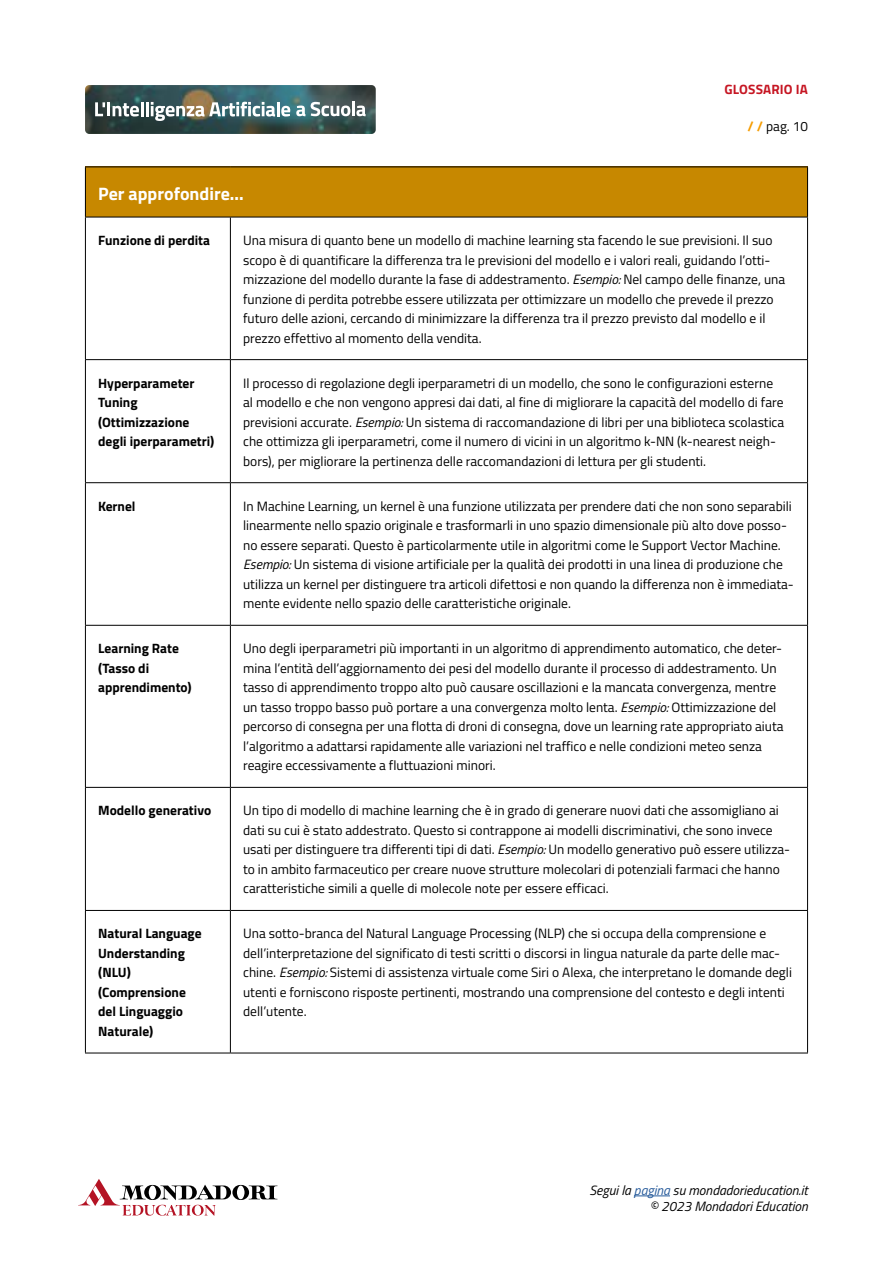
<style>
.page{position:relative;width:893px;height:1263px;background:#fff}
.page>*{position:absolute;margin:0;border:0;box-sizing:border-box;transform-origin:0 0}
.t1{font:700 18px "Titillium Web";color:#fff}
.t2{font:13.5px/19.5px "Titillium Web";color:#000}
.t3{font:700 13.5px/19.5px "Titillium Web";color:#000}
.t4{font:italic 13.5px/16.2px "Titillium Web";color:#000;text-align:right}
.t5{font:700 13.5px "Titillium Web";letter-spacing:.01em;color:#c61623}
.s1{font-weight:700;color:#f59c00}
.s2{font-style:italic}
.s3{color:#275b9b}
</style>
<div class="page">
<img style="left:85px;top:85px;width:291px;height:49px">
<svg style="left:78px;top:1179px;width:199px;height:37px"></svg>
<hr style="left:634px;top:1195px;width:36px;height:1px;background:#275b9b">
<svg style="left:95px;top:102px;width:10px;height:14px"></svg>
<hr style="left:107px;top:102px;width:3px;height:14px;background:#fff">
<svg style="left:113px;top:102px;width:30px;height:15px"></svg>
<hr style="left:146px;top:102px;width:3px;height:14px;background:#fff">
<svg style="left:151px;top:102px;width:124px;height:19px"></svg>
<hr style="left:277px;top:102px;width:3px;height:14px;background:#fff">
<svg style="left:281px;top:106px;width:9px;height:11px"></svg>
<svg style="left:296px;top:106px;width:9px;height:10px"></svg>
<svg style="left:311px;top:102px;width:39px;height:14px"></svg>
<hr style="left:352px;top:102px;width:3px;height:14px;background:#fff">
<svg style="left:356px;top:106px;width:10px;height:10px"></svg>
<div style="left:85px;top:167px;width:722px;height:50px;background:#c78800"></div>
<hr style="left:85px;top:167px;width:145px;height:1px;background:#000">
<hr style="left:85px;top:167px;width:1px;height:50px;background:#000">
<hr style="left:230px;top:167px;width:578px;height:1px;background:#000">
<hr style="left:807px;top:167px;width:1px;height:50px;background:#000">
<hr style="left:85px;top:217px;width:145px;height:1px;background:#000">
<hr style="left:85px;top:217px;width:1px;height:142px;background:#000">
<hr style="left:230px;top:217px;width:578px;height:1px;background:#000">
<hr style="left:230px;top:217px;width:1px;height:142px;background:#000">
<hr style="left:807px;top:217px;width:1px;height:142px;background:#000">
<hr style="left:85px;top:359px;width:145px;height:1px;background:#000">
<hr style="left:85px;top:360px;width:1px;height:122px;background:#000">
<hr style="left:230px;top:359px;width:578px;height:1px;background:#000">
<hr style="left:230px;top:360px;width:1px;height:122px;background:#000">
<hr style="left:807px;top:360px;width:1px;height:122px;background:#000">
<hr style="left:85px;top:482px;width:145px;height:1px;background:#000">
<hr style="left:85px;top:483px;width:1px;height:142px;background:#000">
<hr style="left:230px;top:482px;width:578px;height:1px;background:#000">
<hr style="left:230px;top:483px;width:1px;height:142px;background:#000">
<hr style="left:807px;top:483px;width:1px;height:142px;background:#000">
<hr style="left:85px;top:625px;width:145px;height:1px;background:#000">
<hr style="left:85px;top:626px;width:1px;height:161px;background:#000">
<hr style="left:230px;top:625px;width:578px;height:1px;background:#000">
<hr style="left:230px;top:626px;width:1px;height:161px;background:#000">
<hr style="left:807px;top:626px;width:1px;height:161px;background:#000">
<hr style="left:85px;top:787px;width:145px;height:1px;background:#000">
<hr style="left:85px;top:788px;width:1px;height:122px;background:#000">
<hr style="left:230px;top:787px;width:578px;height:1px;background:#000">
<hr style="left:230px;top:788px;width:1px;height:122px;background:#000">
<hr style="left:807px;top:788px;width:1px;height:122px;background:#000">
<hr style="left:85px;top:910px;width:145px;height:1px;background:#000">
<hr style="left:85px;top:911px;width:1px;height:142px;background:#000">
<hr style="left:230px;top:910px;width:578px;height:1px;background:#000">
<hr style="left:230px;top:911px;width:1px;height:142px;background:#000">
<hr style="left:807px;top:911px;width:1px;height:142px;background:#000">
<hr style="left:85px;top:1053px;width:145px;height:1px;background:#000">
<hr style="left:230px;top:1053px;width:578px;height:1px;background:#000">
<p class="t5" style="left:724px;top:79px;width:85px">GLOSSARIO IA</p>
<p class="t2" style="left:748px;top:115px;width:62px"><span class="s1">/ /</span> pag. 10</p>
<h1 class="t1" style="left:98px;top:180px;width:147px">Per approfondire...</h1>
<p class="t3" style="left:98px;top:230px;width:113px">Funzione di perdita</p>
<p class="t2" style="left:243px;top:230px;width:544px">Una misura di quanto bene un modello di machine learning sta facendo le sue previsioni. Il suo scopo è di quantificare la differenza tra le previsioni del modello e i valori reali, guidando l’otti&shy;mizzazione del modello durante la fase di addestramento. <span class="s2">Esempio:</span> Nel campo delle finanze, una funzione di perdita potrebbe essere utilizzata per ottimizzare un modello che prevede il prezzo futuro delle azioni, cercando di minimizzare la differenza tra il prezzo previsto dal modello e il prezzo effettivo al momento della vendita.</p>
<p class="t3" style="left:98px;top:372px;width:118px">Hyperparameter<br>Tuning (Ottimizzazione degli iperparametri)</p>
<p class="t2" style="left:243px;top:372px;width:543px">Il processo di regolazione degli iperparametri di un modello, che sono le configurazioni esterne al modello e che non vengono appresi dai dati, al fine di migliorare la capacità del modello di fare previsioni accurate. <span class="s2">Esempio:</span> Un sistema di raccomandazione di libri per una biblioteca scolastica che ottimizza gli iperparametri, come il numero di vicini in un algoritmo k-NN (k-nearest neigh&shy;bors), per migliorare la pertinenza delle raccomandazioni di lettura per gli studenti.</p>
<p class="t3" style="left:98px;top:495px;width:39px">Kernel</p>
<p class="t2" style="left:243px;top:496px;width:552px">In Machine Learning, un kernel è una funzione utilizzata per prendere dati che non sono separabili linearmente nello spazio originale e trasformarli in uno spazio dimensionale più alto dove posso&shy;no essere separati. Questo è particolarmente utile in algoritmi come le Support Vector Machine.<br><span class="s2">Esempio:</span> Un sistema di visione artificiale per la qualità dei prodotti in una linea di produzione che utilizza un kernel per distinguere tra articoli difettosi e non quando la differenza non è immediata&shy;mente evidente nello spazio delle caratteristiche originale.</p>
<p class="t3" style="left:98px;top:638px;width:95px">Learning Rate (Tasso di apprendimento)</p>
<p class="t2" style="left:243px;top:638px;width:542px">Uno degli iperparametri più importanti in un algoritmo di apprendimento automatico, che deter&shy;mina l’entità dell’aggiornamento dei pesi del modello durante il processo di addestramento. Un tasso di apprendimento troppo alto può causare oscillazioni e la mancata convergenza, mentre un tasso troppo basso può portare a una convergenza molto lenta. <span class="s2">Esempio:</span> Ottimizzazione del percorso di consegna per una flotta di droni di consegna, dove un learning rate appropriato aiuta l’algoritmo a adattarsi rapidamente alle variazioni nel traffico e nelle condizioni meteo senza reagire eccessivamente a fluttuazioni minori.</p>
<p class="t3" style="left:98px;top:800px;width:114px">Modello generativo</p>
<p class="t2" style="left:243px;top:800px;width:549px">Un tipo di modello di machine learning che è in grado di generare nuovi dati che assomigliano ai dati su cui è stato addestrato. Questo si contrappone ai modelli discriminativi, che sono invece usati per distinguere tra differenti tipi di dati. <span class="s2">Esempio:</span> Un modello generativo può essere utilizza&shy;to in ambito farmaceutico per creare nuove strutture molecolari di potenziali farmaci che hanno caratteristiche simili a quelle di molecole note per essere efficaci.</p>
<p class="t3" style="left:98px;top:923px;width:105px">Natural Language<br>Understanding (NLU) (Comprensione del Linguaggio<br>Naturale)</p>
<p class="t2" style="left:243px;top:923px;width:550px">Una sotto-branca del Natural Language Processing (NLP) che si occupa della comprensione e dell’interpretazione del significato di testi scritti o discorsi in lingua naturale da parte delle mac&shy;chine. <span class="s2">Esempio:</span> Sistemi di assistenza virtuale come Siri o Alexa, che interpretano le domande degli utenti e forniscono risposte pertinenti, mostrando una comprensione del contesto e degli intenti dell’utente.</p>
<p class="t4" style="left:590px;top:1181px;width:220px">Segui la <span class="s3">pagina</span> su mondadorieducation.it © 2023 Mondadori Education</p>
</div>
